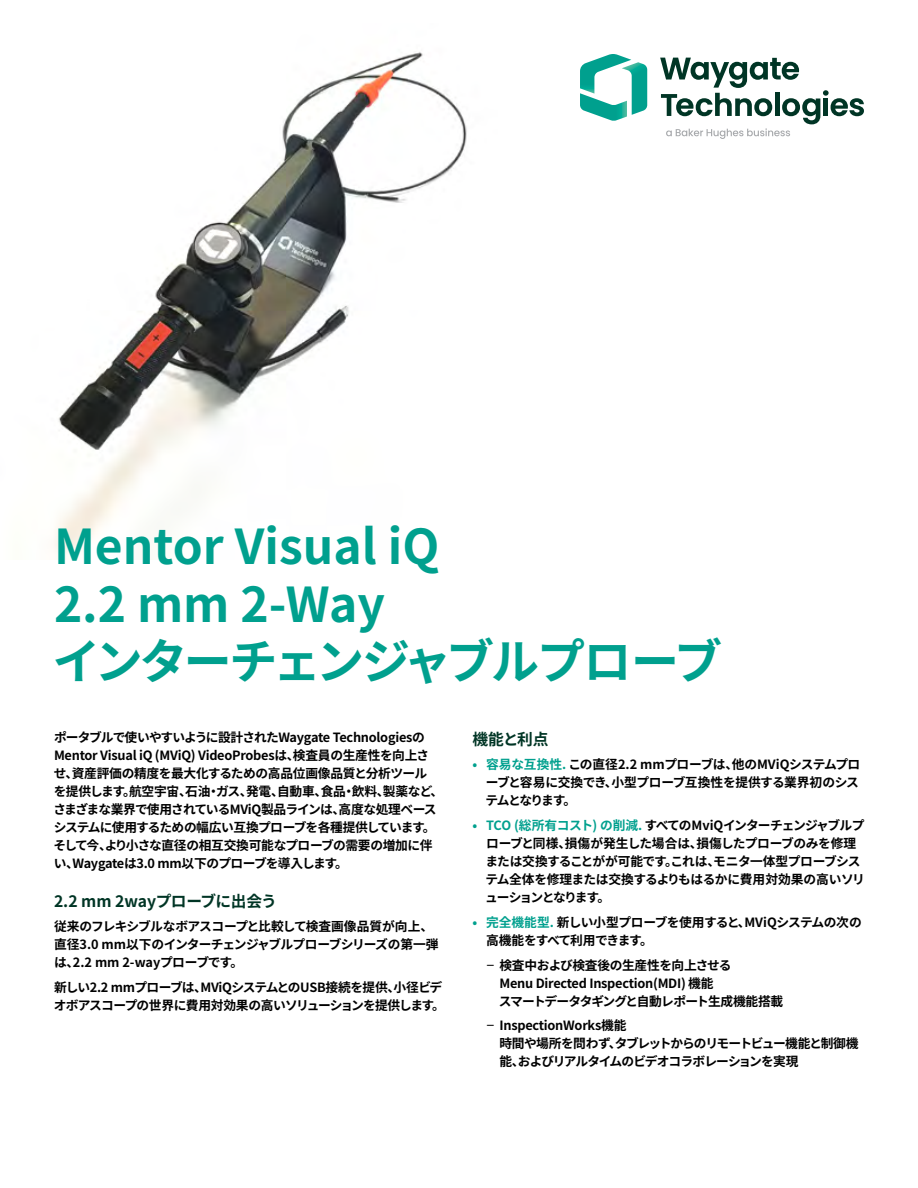
<style>
.page{position:relative;width:918px;height:1188px;background:#fff}
.page>*{position:absolute;margin:0;border:0;box-sizing:border-box;transform-origin:0 0}
.t1{font:700 48px/57.6px "Noto Sans JP";letter-spacing:-.015em;color:#00a08e}
.t2{font:700 15.75px "Noto Sans JP";letter-spacing:-.02em;color:#003525}
.t3{font:700 12.75px/18px "Noto Sans JP";letter-spacing:-.04em;color:#000}
.t4{font:700 12.75px/18px "Noto Sans JP";letter-spacing:-.02em;color:#000}
.s1{color:#00a08e}
.s2{font-family:"Poppins";font-weight:400}
</style>
<div class="page">
<img style="left:54px;top:52px;width:413px;height:508px">
<svg style="left:580px;top:54px;width:67px;height:67px"></svg>
<svg style="left:660px;top:58px;width:204px;height:81px"></svg>
<h1 class="t1" style="left:53px;top:519px;width:671px">Mentor Visual iQ<br>2.2 mm 2-Way<br>インターチェンジャブルプローブ</h1>
<p class="t3" style="left:53px;top:729px;width:392px">ポータブルで使いやすいように設計されたWaygate TechnologiesのMentor Visual iQ (MViQ) VideoProbesは、検査員の生産性を向上させ、資産評価の精度を最大化するための高品位画像品質と分析ツール<br>を提供します。航空宇宙、石油・ガス、発電、自動車、食品・飲料、製薬など、さまざまな業界で使用されているMViQ製品ラインは、高度な処理ベースシステムに使用するための幅広い互換プローブを各種提供しています。そして今、より小さな直径の相互交換可能なプローブの需要の増加に伴い、Waygateは3.0 mm以下のプローブを導入します。</p>
<p class="t2" style="left:54px;top:892px;width:225px">2.2 mm 2wayプローブに出会う</p>
<p class="t3" style="left:54px;top:918px;width:386px">従来のフレキシブルなボアスコープと比較して検査画像品質が向上、直径3.0 mm以下のインターチェンジャブルプローブシリーズの第一弾は、2.2 mm 2-wayプローブです。</p>
<p class="t3" style="left:54px;top:979px;width:393px">新しい2.2 mmプローブは、MViQシステムとのUSB接続を提供、小径ビデオボアスコープの世界に費用対効果の高いソリューションを提供します。</p>
<p class="t2" style="left:472px;top:730px;width:78px">機能と利点</p>
<p class="t3" style="left:485px;top:756px;width:376px;text-align:justify;text-indent:-13px"><span class="s1">• 容易な互換性.</span> この直径2.2 mmプローブは、他のMViQシステムプローブと容易に交換でき、小型プローブ互換性を提供する業界初のシステムとなります。</p>
<p class="t3" style="left:485px;top:817px;width:381px;text-indent:-13px"><span class="s1">• TCO (総所有コスト) の削減.</span> すべてのMviQインターチェンジャブルプローブと同様、損傷が発生した場合は、損傷したプローブのみを修理または交換することがが可能です。これは、モニタ一体型プローブシステム全体を修理または交換するよりもはるかに費用対効果の高いソリューションとなります。</p>
<p class="t3" style="left:486px;top:914px;width:377px;text-indent:-14px"><span class="s1">• 完全機能型.</span> 新しい小型プローブを使用すると、MViQシステムの次の高機能をすべて利用できます。</p>
<p class="t4" style="left:499px;top:956px;width:286px;text-indent:-13px"><span class="s2">–</span> 検査中および検査後の生産性を向上させる<br>Menu Directed Inspection(MDI) 機能<br>スマートデータタギングと自動レポート生成機能搭載</p>
<p class="t3" style="left:500px;top:1017px;width:360px;text-indent:-14px"><span class="s2">–</span> InspectionWorks機能<br>時間や場所を問わず、タブレットからのリモートビュー機能と制御機能、およびリアルタイムのビデオコラボレーションを実現</p>
</div>
